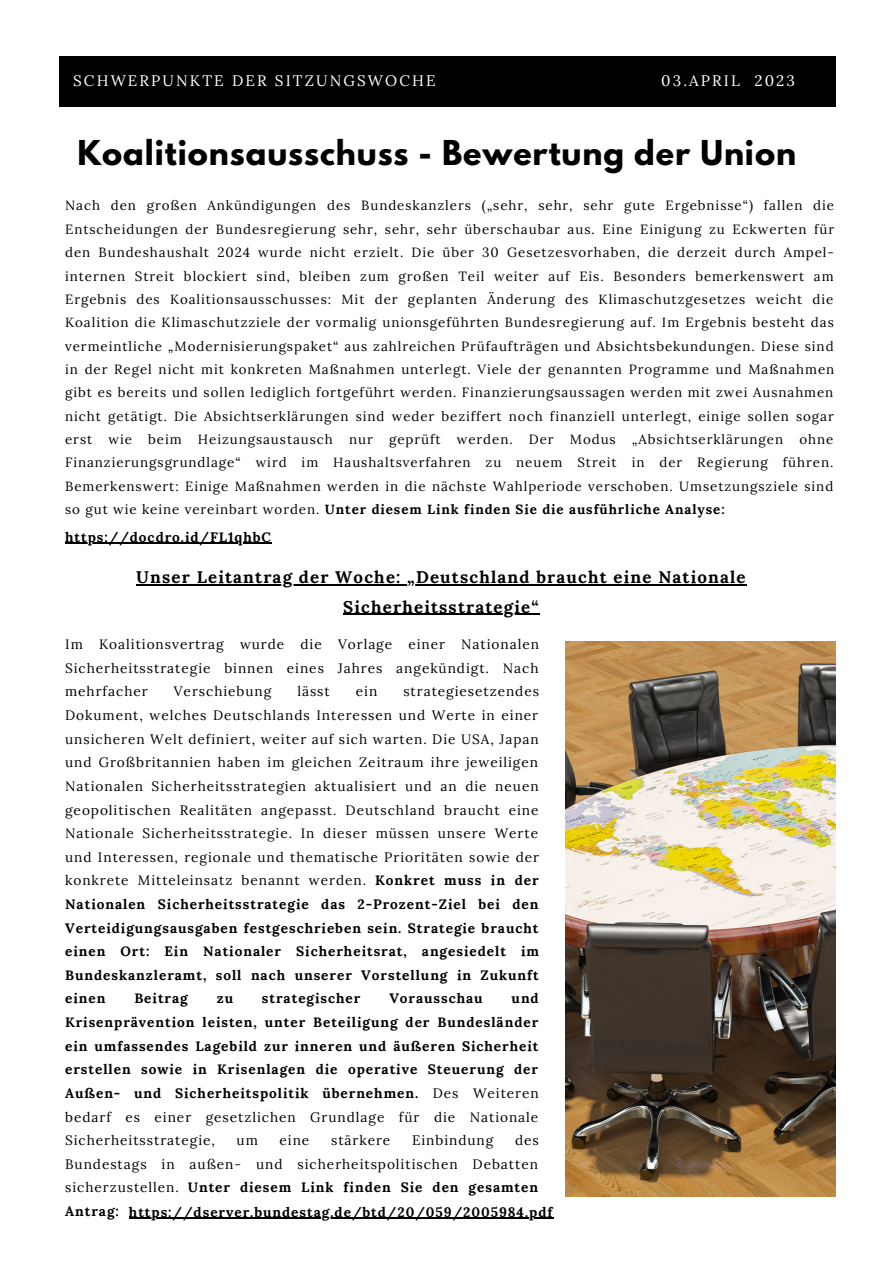
<style>
.page{position:relative;width:893px;height:1264px;background:#fff}
.page>*{position:absolute;margin:0;border:0;box-sizing:border-box;transform-origin:0 0}
.t1{font:700 30.3px "League Spartan";letter-spacing:.03em;color:#000}
.t2{font:700 16.95px/29.2px "Lora";letter-spacing:.07em;color:#000;text-align:center}
.t3{font:15.15px "Lora";letter-spacing:.14em;color:#fff}
.t4{font:13.65px/23.5px "Lora";letter-spacing:.07em;color:#000;text-align:justify}
.t5{font:700 13.65px/23.5px "Lora";letter-spacing:.07em;color:#000;text-align:justify}
.t6{font:13.35px/23.4px "Lora";letter-spacing:.07em;color:#000;text-align:justify}
.s1{font-weight:700}
.s2{font-weight:400}
</style>
<div class="page">
<div style="left:59px;top:56px;width:776px;height:51px;background:#000"></div>
<img style="left:565px;top:641px;width:270px;height:555px">
<hr style="left:136px;top:584px;width:610px;height:1px;background:#000">
<hr style="left:343px;top:614px;width:196px;height:1px;background:#000">
<hr style="left:129px;top:1217px;width:424px;height:1px;background:#000">
<hr style="left:65px;top:542px;width:207px;height:1px;background:#000">
<p class="t3" style="left:73px;top:70px;width:364px">SCHWERPUNKTE DER SITZUNGSWOCHE</p>
<p class="t3" style="left:661px;top:70px;width:135px">03.APRIL 2023</p>
<h1 class="t1" style="left:77px;top:137px;width:720px">Koalitionsausschuss - Bewertung der Union</h1>
<p class="t6" style="left:65px;top:194px;width:770px">Nach den großen Ankündigungen des Bundeskanzlers („sehr, sehr, sehr gute Ergebnisse“) fallen die Entscheidungen der Bundesregierung sehr, sehr, sehr überschaubar aus. Eine Einigung zu Eckwerten für den Bundeshaushalt 2024 wurde nicht erzielt. Die über 30 Gesetzesvorhaben, die derzeit durch Ampel&shy;internen Streit blockiert sind, bleiben zum großen Teil weiter auf Eis. Besonders bemerkenswert am Ergebnis des Koalitionsausschusses: Mit der geplanten Änderung des Klimaschutzgesetzes weicht die Koalition die Klimaschutzziele der vormalig unionsgeführten Bundesregierung auf. Im Ergebnis besteht das vermeintliche „Modernisierungspaket“ aus zahlreichen Prüfaufträgen und Absichtsbekundungen. Diese sind in der Regel nicht mit konkreten Maßnahmen unterlegt. Viele der genannten Programme und Maßnahmen gibt es bereits und sollen lediglich fortgeführt werden. Finanzierungsaussagen werden mit zwei Ausnahmen nicht getätigt. Die Absichtserklärungen sind weder beziffert noch finanziell unterlegt, einige sollen sogar erst wie beim Heizungsaustausch nur geprüft werden. Der Modus „Absichtserklärungen ohne Finanzierungsgrundlage“ wird im Haushaltsverfahren zu neuem Streit in der Regierung führen.<br>Bemerkenswert: Einige Maßnahmen werden in die nächste Wahlperiode verschoben. Umsetzungsziele sind so gut wie keine vereinbart worden. <span class="s1">Unter diesem Link finden Sie die ausführliche Analyse:</span></p>
<p class="t5" style="left:65px;top:524px;width:207px">https://docdro.id/FL1qhbC</p>
<p class="t2" style="left:136px;top:562px;width:611px">Unser Leitantrag der Woche: „Deutschland braucht eine Nationale<br>Sicherheitsstrategie“</p>
<p class="t4" style="left:65px;top:632px;width:475px">Im Koalitionsvertrag wurde die Vorlage einer Nationalen Sicherheitsstrategie binnen eines Jahres angekündigt. Nach mehrfacher</p>
<p class="t4" style="left:65px;top:679px;width:475px;text-indent:338px">strategiesetzendes Dokument, welches Deutschlands Interessen und Werte in einer unsicheren Welt definiert, weiter auf sich warten. Die USA, Japan und Großbritannien haben im gleichen Zeitraum ihre jeweiligen Nationalen Sicherheitsstrategien aktualisiert und an die neuen geopolitischen Realitäten angepasst. Deutschland braucht eine Nationale Sicherheitsstrategie. In dieser müssen unsere Werte und Interessen, regionale und thematische Prioritäten sowie der konkrete Mitteleinsatz benannt werden. <span class="s1">Konkret muss in der Nationalen Sicherheitsstrategie das 2-Prozent-Ziel bei den Verteidigungsausgaben festgeschrieben sein. Strategie braucht einen Ort: Ein Nationaler Sicherheitsrat, angesiedelt im Bundeskanzleramt, soll nach unserer Vorstellung in Zukunft einen</span></p>
<p class="t4" style="left:174px;top:679px;width:99px">Verschiebung</p>
<p class="t4" style="left:297px;top:679px;width:34px">lässt</p>
<p class="t4" style="left:356px;top:679px;width:23px">ein</p>
<p class="t5" style="left:134px;top:986px;width:55px">Beitrag</p>
<p class="t5" style="left:217px;top:986px;width:18px">zu</p>
<p class="t5" style="left:262px;top:986px;width:100px">strategischer</p>
<p class="t5" style="left:389px;top:986px;width:95px">Vorausschau</p>
<p class="t5" style="left:65px;top:986px;width:475px;text-indent:446px">und Krisenprävention leisten, unter Beteiligung der Bundesländer ein umfassendes Lagebild zur inneren und äußeren Sicherheit erstellen sowie in Krisenlagen die operative Steuerung der Außen- und Sicherheitspolitik übernehmen. <span class="s2">Des Weiteren bedarf es einer gesetzlichen Grundlage für die Nationale Sicherheitsstrategie,</span></p>
<p class="t4" style="left:65px;top:1128px;width:475px;text-indent:450px">des Bundestags in außen- und sicherheitspolitischen Debatten sicherzustellen. <span class="s1">Unter diesem Link finden Sie den gesamten Antrag:</span></p>
<p class="t4" style="left:236px;top:1128px;width:23px">um</p>
<p class="t4" style="left:279px;top:1128px;width:31px">eine</p>
<p class="t4" style="left:331px;top:1128px;width:61px">stärkere</p>
<p class="t4" style="left:412px;top:1128px;width:83px">Einbindung</p>
<p class="t5" style="left:129px;top:1199px;width:425px">https://dserver.bundestag.de/btd/20/059/2005984.pdf</p>
</div>
